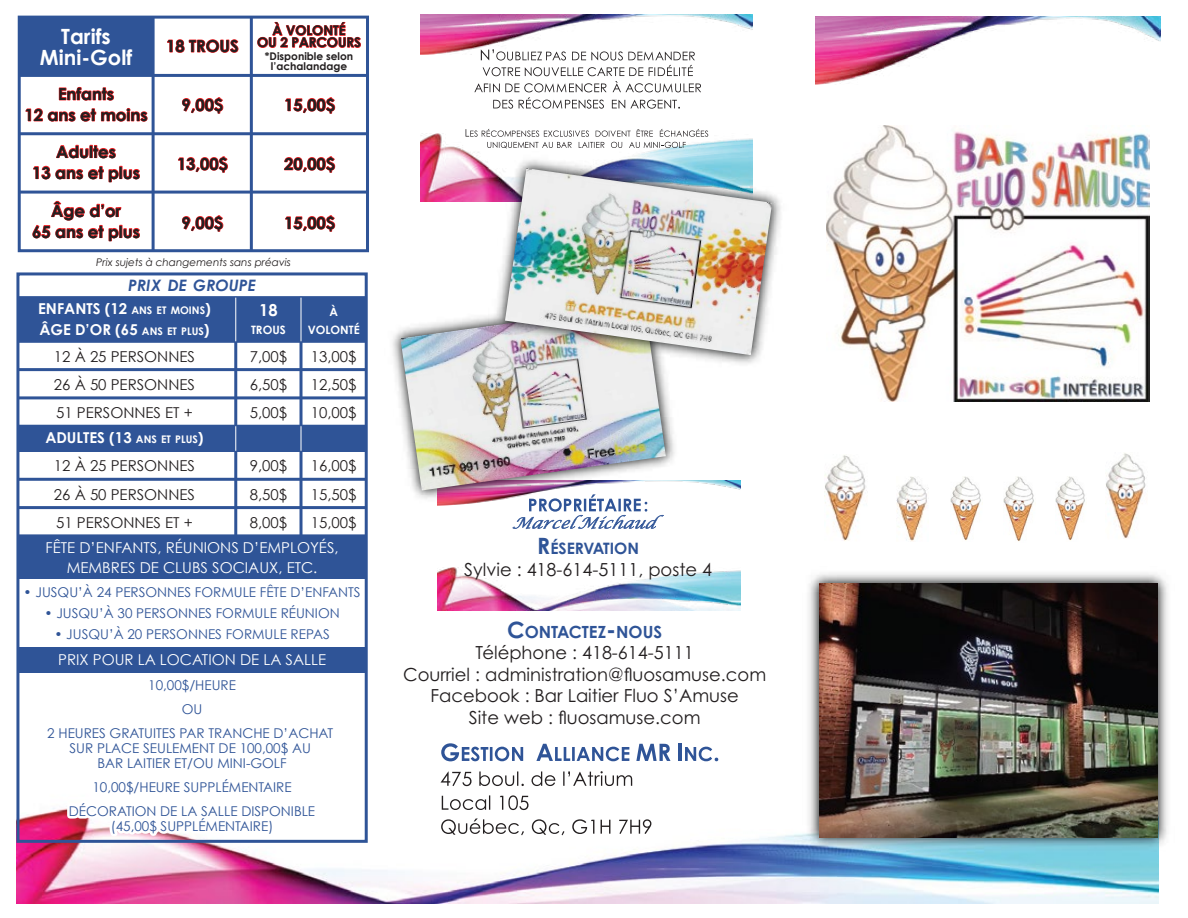
<style>
.page{position:relative;width:1188px;height:918px;background:#fff}
.page>*{position:absolute;margin:0;border:0;box-sizing:border-box;transform-origin:0 0}
.t1{font:700 21px/21px "Century Gothic";color:#fff;text-align:center}
.t2{font:18px/21.6px "Century Gothic Pro";color:#231f20;text-align:center}
.t3{font:700 16.8px "Century Gothic Pro";color:#2f5497}
.t4{font:700 16.5px/21px "Century Gothic";color:#231f20;text-align:center}
.t5{font:700 16.5px "Century Gothic";color:#fff}
.t6{font:italic 700 15.75px "Century Gothic";color:#2f5497}
.t7{font:700 15.75px "Century Gothic Pro";color:#2f5497}
.t8{font:15px "Century Gothic";color:#231f20}
.t9{font:15px/19.5px "Century Gothic";color:#fff;text-align:center}
.t10{font:700 15px "Century Gothic";color:#fff}
.t11{font:13.5px/24px "Century Gothic";color:#2f5497;text-align:center}
.t12{font:700 13.2px/12px "Century Gothic";color:#231f20;text-align:center}
.t13{font:700 11.55px/18px "Century Gothic";color:#fff;text-align:center}
.t14{font:700 10.65px/10.6px "Century Gothic";color:#231f20;text-align:center}
.t15{font:italic 10.5px "Century Gothic";color:#231f20}
.s1{font-size:10.5px}
.s2{font-size:22.5px}
.s3{font-size:24px}
</style>
<div class="page">
<img style="left:816px;top:16px;width:345px;height:69px">
<img style="left:16px;top:743px;width:1142px;height:160px">
<img style="left:682px;top:480px;width:59px;height:10px">
<img style="left:438px;top:568px;width:303px;height:43px">
<svg style="left:512px;top:507px;width:152px;height:22px"></svg>
<img style="left:421px;top:15px;width:331px;height:39px">
<img style="left:421px;top:134px;width:331px;height:67px">
<svg style="left:474px;top:49px;width:227px;height:60px"></svg>
<svg style="left:466px;top:129px;width:242px;height:19px"></svg>
<img style="left:826px;top:125px;width:323px;height:276px">
<img style="left:825px;top:455px;width:41px;height:86px">
<img style="left:896px;top:476px;width:32px;height:65px">
<img style="left:950px;top:476px;width:31px;height:65px">
<img style="left:1004px;top:476px;width:30px;height:66px">
<img style="left:1055px;top:476px;width:30px;height:65px">
<img style="left:1106px;top:453px;width:40px;height:86px">
<img style="left:392px;top:330px;width:290px;height:177px">
<img style="left:400px;top:316px;width:266px;height:174px">
<img style="left:489px;top:152px;width:292px;height:220px">
<img style="left:505px;top:168px;width:267px;height:187px">
<img style="left:803px;top:573px;width:365px;height:281px">
<img style="left:819px;top:583px;width:339px;height:254px">
<svg style="left:441px;top:743px;width:82px;height:18px"></svg>
<svg style="left:536px;top:744px;width:93px;height:17px"></svg>
<svg style="left:636px;top:744px;width:35px;height:17px"></svg>
<hr style="left:678px;top:744px;width:4px;height:17px;background:#2f5497">
<svg style="left:685px;top:747px;width:33px;height:14px"></svg>
<svg style="left:441px;top:771px;width:114px;height:15px"></svg>
<svg style="left:563px;top:771px;width:69px;height:15px"></svg>
<svg style="left:442px;top:795px;width:87px;height:15px"></svg>
<svg style="left:441px;top:819px;width:210px;height:16px"></svg>
<div style="left:19px;top:17px;width:134px;height:58px;background:#2f5497"></div>
<div style="left:18px;top:298px;width:348px;height:43px;background:#2f5497"></div>
<svg style="left:25px;top:86px;width:123px;height:36px"></svg>
<svg style="left:56px;top:144px;width:60px;height:15px"></svg>
<svg style="left:33px;top:165px;width:107px;height:18px"></svg>
<svg style="left:32px;top:200px;width:108px;height:42px"></svg>
<svg style="left:167px;top:39px;width:72px;height:14px"></svg>
<svg style="left:182px;top:97px;width:42px;height:17px"></svg>
<svg style="left:178px;top:156px;width:50px;height:17px"></svg>
<svg style="left:182px;top:215px;width:42px;height:17px"></svg>
<svg style="left:285px;top:97px;width:51px;height:17px"></svg>
<svg style="left:284px;top:156px;width:52px;height:17px"></svg>
<svg style="left:285px;top:215px;width:51px;height:17px"></svg>
<svg style="left:257px;top:21px;width:104px;height:27px"></svg>
<div style="left:18px;top:16px;width:351px;height:236px;border:3px solid #2f5497"></div>
<hr style="left:19px;top:74px;width:349px;height:3px;background:#2f5497">
<hr style="left:19px;top:132px;width:349px;height:3px;background:#2f5497">
<hr style="left:19px;top:191px;width:349px;height:3px;background:#2f5497">
<hr style="left:152px;top:17px;width:3px;height:234px;background:#2f5497">
<hr style="left:250px;top:17px;width:3px;height:234px;background:#2f5497">
<div style="left:16px;top:272px;width:352px;height:571px;border:3px solid #2f5497"></div>
<div style="left:18px;top:536px;width:348px;height:43px;background:#2f5497"></div>
<div style="left:18px;top:647px;width:348px;height:26px;background:#2f5497"></div>
<svg style="left:34px;top:743px;width:305px;height:101px"></svg>
<hr style="left:300px;top:297px;width:3px;height:239px;background:#2f5497">
<hr style="left:18px;top:340px;width:348px;height:3px;background:#2f5497">
<hr style="left:18px;top:368px;width:348px;height:3px;background:#2f5497">
<hr style="left:18px;top:478px;width:348px;height:3px;background:#2f5497">
<hr style="left:18px;top:506px;width:348px;height:3px;background:#2f5497">
<hr style="left:18px;top:534px;width:348px;height:3px;background:#2f5497">
<hr style="left:18px;top:396px;width:348px;height:3px;background:#2f5497">
<hr style="left:18px;top:425px;width:348px;height:3px;background:#2f5497">
<hr style="left:234px;top:297px;width:3px;height:239px;background:#2f5497">
<hr style="left:18px;top:296px;width:348px;height:3px;background:#2f5497">
<hr style="left:301px;top:298px;width:1px;height:43px;background:#fff">
<hr style="left:235px;top:298px;width:1px;height:43px;background:#fff">
<div style="left:18px;top:426px;width:348px;height:26px;background:#2f5497"></div>
<svg style="left:301px;top:426px;width:1px;height:25px"></svg>
<svg style="left:235px;top:426px;width:1px;height:25px"></svg>
<h1 class="t1" style="left:40px;top:25px;width:94px">Tarifs<br>Mini-Golf</h1>
<p class="t4" style="left:25px;top:83px;width:125px">Enfants<br>12 ans et moins</p>
<p class="t4" style="left:32px;top:140px;width:109px">Adultes<br>13 ans et plus</p>
<p class="t4" style="left:32px;top:199px;width:109px">Âge d’or<br>65 ans et plus</p>
<p class="t4" style="left:166px;top:35px;width:74px">18 TROUS</p>
<p class="t12" style="left:257px;top:24px;width:105px">À VOLONTÉ<br>OU 2 PARCOURS</p>
<p class="t14" style="left:265px;top:50px;width:90px">*Disponible selon l’achalandage</p>
<p class="t4" style="left:182px;top:94px;width:43px">9,00$</p>
<p class="t4" style="left:284px;top:94px;width:52px">15,00$</p>
<p class="t4" style="left:177px;top:153px;width:52px">13,00$</p>
<p class="t4" style="left:284px;top:153px;width:52px">20,00$</p>
<p class="t4" style="left:182px;top:212px;width:43px">9,00$</p>
<p class="t4" style="left:284px;top:212px;width:52px">15,00$</p>
<p class="t15" style="left:96px;top:255px;width:196px">Prix sujets à changements sans préavis</p>
<p class="t10" style="left:38px;top:298px;width:174px">ENFANTS (12 <span class="s1">ANS ET MOINS</span>)</p>
<p class="t6" style="left:128px;top:273px;width:129px">PRIX DE GROUPE</p>
<p class="t10" style="left:39px;top:318px;width:172px">ÂGE D’OR (65 <span class="s1">ANS ET PLUS</span>)</p>
<p class="t5" style="left:259px;top:297px;width:20px">18</p>
<p class="t13" style="left:251px;top:320px;width:36px">TROUS</p>
<p class="t13" style="left:308px;top:302px;width:53px">À<br>VOLONTÉ</p>
<p class="t8" style="left:54px;top:346px;width:143px">12 À 25 PERSONNES</p>
<p class="t8" style="left:250px;top:346px;width:39px">7,00$</p>
<p class="t8" style="left:311px;top:346px;width:47px">13,00$</p>
<p class="t8" style="left:54px;top:374px;width:143px">26 À 50 PERSONNES</p>
<p class="t8" style="left:250px;top:374px;width:39px">6,50$</p>
<p class="t8" style="left:311px;top:374px;width:47px">12,50$</p>
<p class="t8" style="left:56px;top:402px;width:138px">51 PERSONNES ET +</p>
<p class="t8" style="left:250px;top:402px;width:39px">5,00$</p>
<p class="t8" style="left:311px;top:402px;width:47px">10,00$</p>
<p class="t10" style="left:45px;top:426px;width:160px">ADULTES (13 <span class="s1">ANS ET PLUS</span>)</p>
<p class="t8" style="left:54px;top:455px;width:143px">12 À 25 PERSONNES</p>
<p class="t8" style="left:250px;top:455px;width:39px">9,00$</p>
<p class="t8" style="left:311px;top:455px;width:47px">16,00$</p>
<p class="t8" style="left:54px;top:484px;width:143px">26 À 50 PERSONNES</p>
<p class="t8" style="left:250px;top:484px;width:39px">8,50$</p>
<p class="t8" style="left:311px;top:484px;width:47px">15,50$</p>
<p class="t8" style="left:56px;top:512px;width:138px">51 PERSONNES ET +</p>
<p class="t8" style="left:250px;top:512px;width:39px">8,00$</p>
<p class="t8" style="left:311px;top:512px;width:47px">15,00$</p>
<p class="t9" style="left:46px;top:538px;width:295px">FÊTE D’ENFANTS, RÉUNIONS D’EMPLOYÉS,<br>MEMBRES DE CLUBS SOCIAUX, ETC.</p>
<p class="t11" style="left:24px;top:580px;width:338px">• JUSQU’À 24 PERSONNES FORMULE FÊTE D’ENFANTS</p>
<p class="t11" style="left:44px;top:601px;width:297px">• JUSQU’À 30 PERSONNES FORMULE RÉUNION</p>
<p class="t11" style="left:54px;top:622px;width:277px">• JUSQU’À 20 PERSONNES FORMULE REPAS</p>
<p class="t9" style="left:58px;top:650px;width:269px">PRIX POUR LA LOCATION DE LA SALLE</p>
<p class="t11" style="left:47px;top:673px;width:287px">10,00$/HEURE<br>OU<br>2 HEURES GRATUITES PAR TRANCHE D’ACHAT</p>
<p class="t11" style="left:70px;top:740px;width:243px;line-height:15px">SUR PLACE SEULEMENT DE 100,00$ AU<br>BAR LAITIER ET/OU MINI-GOLF</p>
<p class="t11" style="left:69px;top:775px;width:248px">10,00$/HEURE SUPPLÉMENTAIRE<br>DÉCORATION DE LA SALLE DISPONIBLE</p>
<p class="t11" style="left:111px;top:814px;width:164px">(45,00$ SUPPLÉMENTAIRE)</p>
<p class="t7" style="left:537px;top:539px;width:103px"><span class="s2">R</span>ÉSERVATION</p>
<h2 class="t2" style="left:464px;top:558px;width:249px">Sylvie : 418-614-5111, poste 4</h2>
<p class="t3" style="left:507px;top:621px;width:157px"><span class="s2">C</span>ONTACTEZ<span class="s3">-</span>NOUS</p>
<h2 class="t2" style="left:403px;top:642px;width:365px">Téléphone : 418-614-5111<br>Courriel : administration@fluosamuse.com Facebook : Bar Laitier Fluo S’Amuse<br>Site web : fluosamuse.com</h2>
</div>
